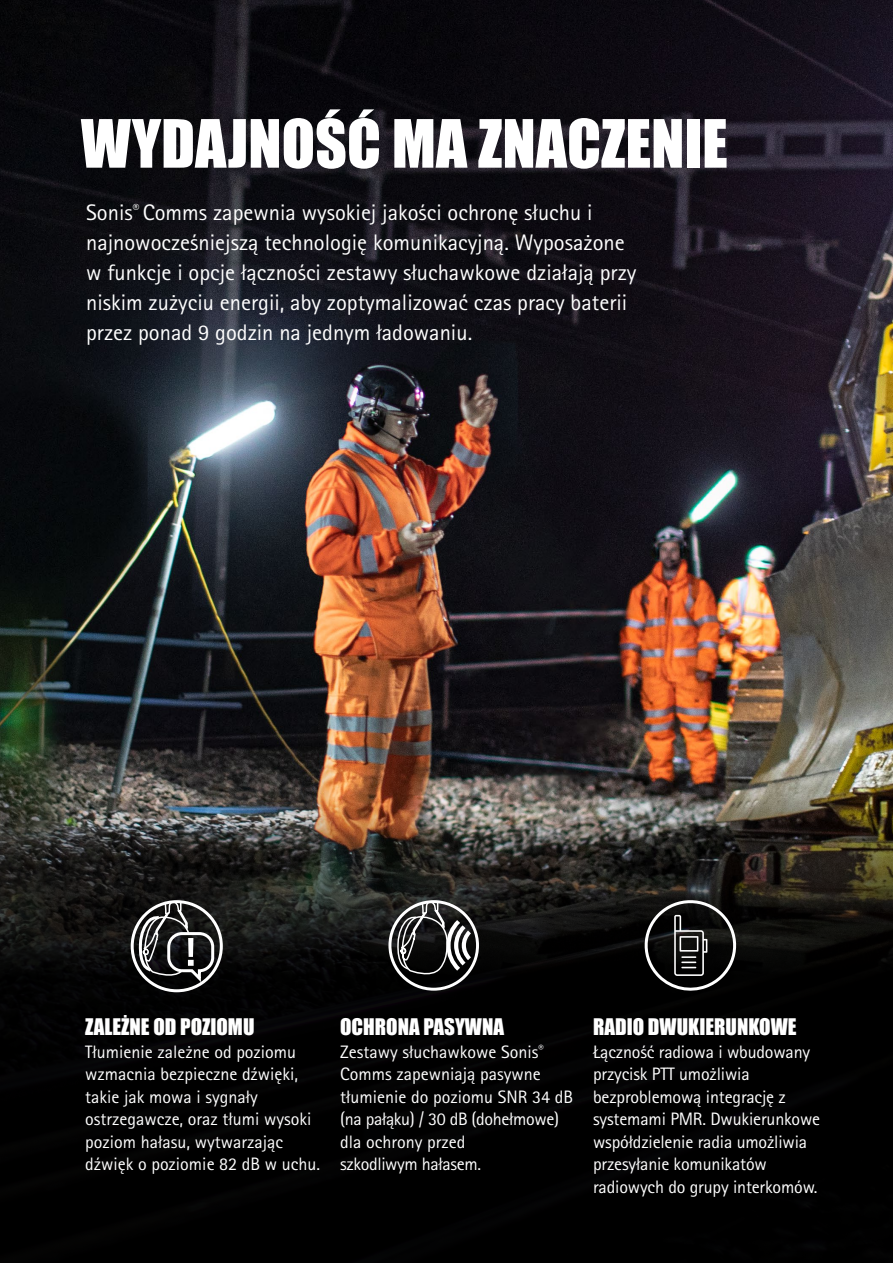
<style>
.page{position:relative;width:893px;height:1263px;background:#fff}
.page>*{position:absolute;margin:0;border:0;box-sizing:border-box;transform-origin:0 0}
.t1{font:61.5px "Impact";color:#fff}
.t2{font:22.5px/30px "Rotis Sans Serif Pro";color:#fff}
.t3{font:21px "Impact";color:#fff}
.t4{font:18px/22.5px "Rotis Sans Serif Pro";color:#fff}
</style>
<div class="page">
<img style="left:0;top:0;width:893px;height:774px">
<svg style="left:0;top:774px;width:893px;height:489px;background:#161412"></svg>
<svg style="left:642px;top:893px;width:101px;height:100px;background:#282828"></svg>
<div style="left:388px;top:900px;width:91px;height:91px;border:3px solid #fff;border-radius:50%"></div>
<svg style="left:396px;top:900px;width:75px;height:81px"></svg>
<svg style="left:129px;top:899px;width:95px;height:95px"></svg>
<h1 class="t1" style="left:81px;top:96px;width:648px">WYDAJNOŚĆ MA ZNACZENIE</h1>
<p class="t2" style="left:86px;top:198px;width:552px">Sonis<sup>®</sup> Comms zapewnia wysokiej jakości ochronę słuchu i najnowocześniejszą technologię komunikacyjną. Wyposażone w funkcje i opcje łączności zestawy słuchawkowe działają przy niskim zużyciu energii, aby zoptymalizować czas pracy baterii przez ponad 9 godzin na jednym ładowaniu.</p>
<p class="t3" style="left:85px;top:1011px;width:171px">ZALEŻNE OD POZIOMU</p>
<p class="t4" style="left:85px;top:1041px;width:237px">Tłumienie zależne od poziomu wzmacnia bezpieczne dźwięki, takie jak mowa i sygnały ostrzegawcze, oraz tłumi wysoki poziom hałasu, wytwarzając dźwięk o poziomie 82 dB w uchu.</p>
<p class="t3" style="left:340px;top:1011px;width:165px">OCHRONA PASYWNA</p>
<p class="t4" style="left:340px;top:1041px;width:234px">Zestawy słuchawkowe Sonis<sup>®<br></sup>Comms zapewniają pasywne tłumienie do poziomu SNR 34 dB (na pałąku) / 30 dB (dohełmowe) dla ochrony przed<br>szkodliwym hałasem.</p>
<p class="t3" style="left:593px;top:1011px;width:205px">RADIO DWUKIERUNKOWE</p>
<p class="t4" style="left:593px;top:1041px;width:229px">Łączność radiowa i wbudowany przycisk PTT umożliwia bezproblemową integrację z systemami PMR. Dwukierunkowe współdzielenie radia umożliwia przesyłanie komunikatów radiowych do grupy interkomów.</p>
</div>
